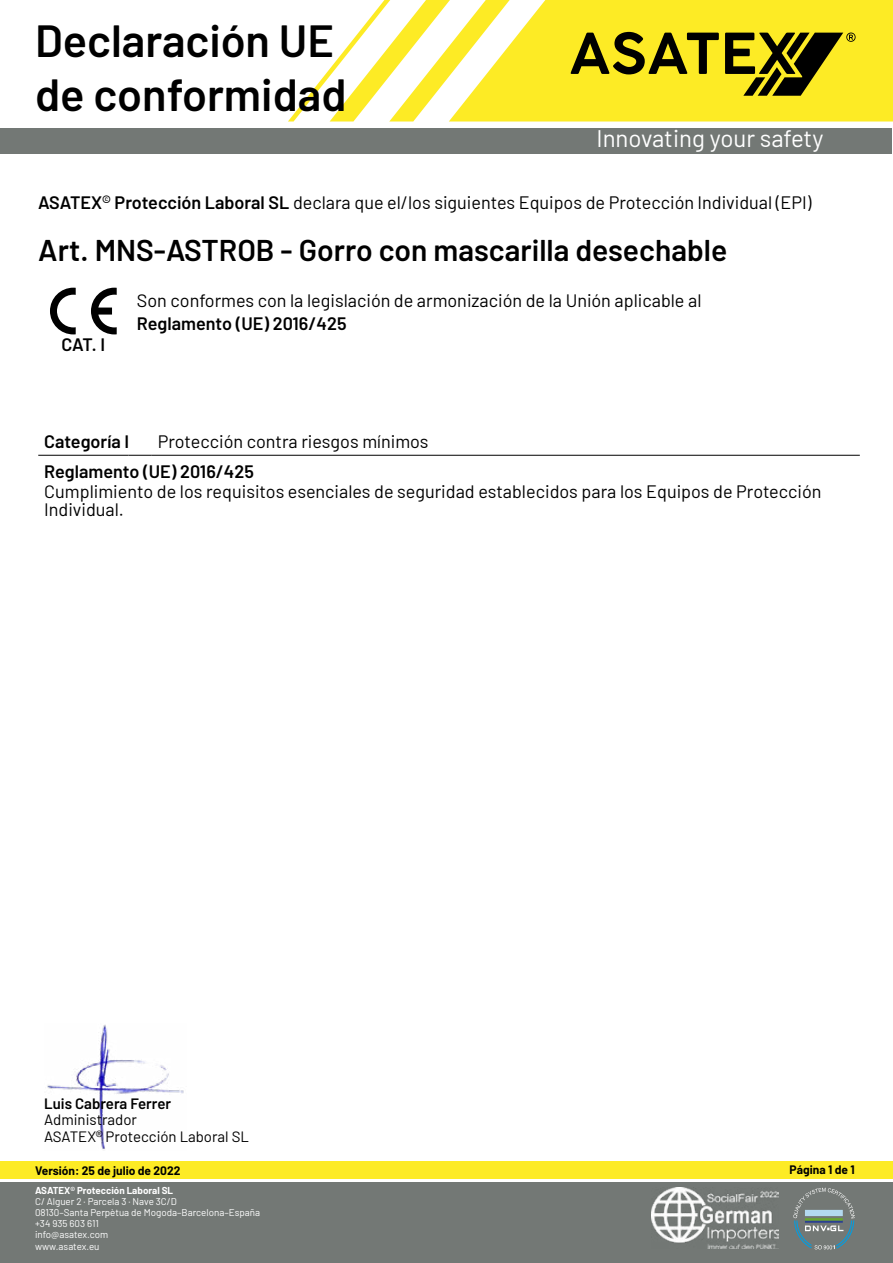
<style>
.page{position:relative;width:893px;height:1263px;background:#fff}
.page>*{position:absolute;margin:0;border:0;box-sizing:border-box;transform-origin:0 0}
.t1{font:600 45px/54px "Barlow";color:#000}
.t2{font:600 30px "Barlow";color:#000}
.t3{font:24px "Barlow";color:#fff}
.t4{font:18px/18px "Barlow";color:#000}
.t5{font:600 18px "Barlow";color:#000}
.t6{font:15px/16.5px "Barlow";color:#000}
.t7{font:600 15px "Barlow";color:#000}
.t8{font:700 12px "Barlow";color:#000}
.t9{font:9.75px/11.1px "Barlow";color:#fff}
.s1{font-weight:600}
.s2{font-weight:700}
</style>
<div class="page">
<div style="left:0;top:1182px;width:893px;height:81px;background:#737875"></div>
<div style="left:0;top:1161px;width:893px;height:17px;background:#fdeb25"></div>
<div style="left:0;top:128px;width:892px;height:26px;background:#737875"></div>
<svg style="left:288px;top:0;width:605px;height:121px;fill:#fdeb25"></svg>
<svg style="left:571px;top:32px;width:285px;height:64px;background:#a39717"></svg>
<img style="left:651px;top:1187px;width:127px;height:62px">
<svg style="left:793px;top:1188px;width:62px;height:61px"></svg>
<img style="left:47px;top:1024px;width:137px;height:125px">
<hr style="left:38px;top:455px;width:90px;height:1px;background:#000">
<svg style="left:128px;top:455px;width:24px;height:1px"></svg>
<hr style="left:152px;top:455px;width:708px;height:1px;background:#000">
<svg style="left:91px;top:288px;width:26px;height:46px"></svg>
<svg style="left:50px;top:288px;width:26px;height:46px"></svg>
<h1 class="t1" style="left:35px;top:10px;width:313px">Declaración UE de conformidad</h1>
<h3 class="t3" style="left:596px;top:121px;width:228px">Innovating your safety</h3>
<p class="t4" style="left:38px;top:192px;width:775px"><span class="s1">ASATEX</span><sup>©</sup> <span class="s1">Protección Laboral SL</span> declara que el/los siguientes Equipos de Protección Individual (EPI)</p>
<h2 class="t2" style="left:38px;top:228px;width:690px">Art. MNS-ASTROB - Gorro con mascarilla desechable</h2>
<p class="t5" style="left:62px;top:332px;width:45px">CAT. I</p>
<p class="t4" style="left:137px;top:290px;width:566px">Son conformes con la legislación de armonización de la Unión aplicable al</p>
<p class="t5" style="left:137px;top:310px;width:211px">Reglamento (UE) 2016/425</p>
<p class="t5" style="left:44px;top:428px;width:86px">Categoría I</p>
<p class="t4" style="left:158px;top:431px;width:272px">Protección contra riesgos mínimos</p>
<p class="t5" style="left:44px;top:458px;width:211px">Reglamento (UE) 2016/425</p>
<p class="t4" style="left:44px;top:481px;width:779px">Cumplimiento de los requisitos esenciales de seguridad establecidos para los Equipos de Protección<br>Individual.</p>
<p class="t7" style="left:44px;top:1092px;width:128px">Luis Cabrera Ferrer</p>
<p class="t6" style="left:44px;top:1110px;width:206px">Administrador<br>ASATEX<sup>®</sup> Protección Laboral SL</p>
<p class="t8" style="left:35px;top:1162px;width:147px">Versión: 25 de julio de 2022</p>
<p class="t9" style="left:35px;top:1184px;width:227px"><span class="s2">ASATEX</span><sup>©</sup> <span class="s2">Protección Laboral SL<br></span>C/ Alguer 2 · Parcela 3 · Nave 3C/D<br>08130–Santa Perpètua de Mogoda–Barcelona–España +34 935 603 611<br>info@asatex.com<br>www.asatex.eu</p>
<p class="t8" style="left:790px;top:1161px;width:67px">Página 1 de 1</p>
</div>
